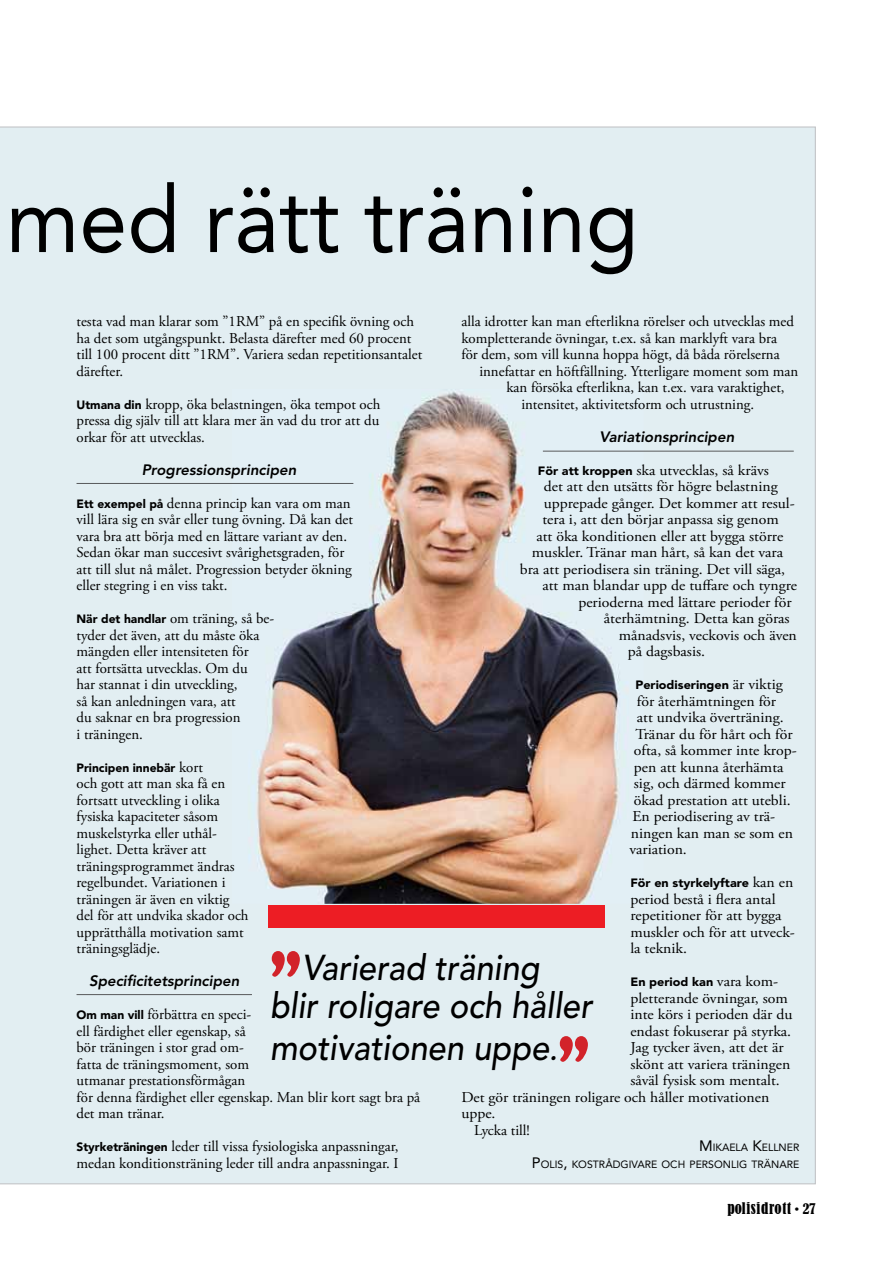
<style>
.page{position:relative;width:893px;height:1263px;background:#fff}
.page>*{position:absolute;margin:0;border:0;box-sizing:border-box;transform-origin:0 0}
.t1{font:92.4px "Avenir";color:#000;scale:.93 1}
.t2{font:italic 500 35.7px/40px "Avenir";color:#000;scale:.91 1}
.t3{font:15px/16.5px "Adobe Garamond Pro";color:#000}
.t4{font:15px/16.5px "Adobe Garamond Pro";color:#000;scale:1.05 1}
.t5{font:italic 800 15px "Avenir";color:#000}
.t6{font:condensed 15px "Bernard";letter-spacing:.04em;color:#000}
.t7{font:900 12px "Avenir";color:#000;scale:1.05 1}
.t8{font:900 12px "Avenir";color:#000}
.t9{font:10.5px/16.5px "Avenir";color:#000;text-align:right}
.s1{font-family:"Avenir";font-weight:900;font-size:12px}
.s2{font-family:"Adobe Garamond Pro";font-weight:400;font-size:15px}
.s3{font-size:15px}
.s4{font-family:"Cooper Black Std";font-weight:400;font-style:normal;font-size:63.6px;color:#d2232a}
.s5{font-size:31.8px}
.s6{font-size:13.5px}
</style>
<div class="page">
<div style="left:0;top:126px;width:816px;height:1058px;background:#e2eef2"></div>
<img style="left:232px;top:389px;width:412px;height:515px">
<div style="left:269px;top:904px;width:336px;height:23px;background:#ed1d24"></div>
<hr style="left:77px;top:483px;width:276px;height:1px;background:#58595b">
<hr style="left:77px;top:994px;width:175px;height:1px;background:#58595b">
<hr style="left:543px;top:451px;width:251px;height:1px;background:#58595b">
<h1 class="t1" style="left:6px;top:166px;width:682px">med rätt träning</h1>
<p class="t3" style="left:77px;top:314px;width:347px">testa vad man klarar som ”1RM” på en specifik övning och ha det som utgångspunkt. Belasta därefter med 60 procent till 100 procent ditt ”1RM”. Variera sedan repetitionsantalet därefter.</p>
<p class="t3" style="left:77px;top:396px;width:305px;text-align:justify"><span class="s1">Utmana din</span> kropp, öka belastningen, öka tempot och pressa dig själv till att klara mer än vad du tror att du orkar för att utvecklas.</p>
<p class="t5" style="left:142px;top:461px;width:156px">Progressionsprincipen</p>
<p class="t3" style="left:77px;top:495px;width:278px"><span class="s1">Ett exempel på</span> denna princip kan vara om man vill lära sig en svår eller tung övning. Då kan det vara bra att börja med en lättare variant av den.<br>Sedan ökar man succesivt svårighetsgraden, för att till slut nå målet. Progression betyder ökning eller stegring i en viss takt.</p>
<p class="t3" style="left:77px;top:611px;width:199px"><span class="s1">När det handlar</span> om träning, så be&shy;tyder det även, att du måste öka mängden eller intensiteten för<br>att fortsätta utvecklas. Om du<br>har stannat i din utveckling,<br>så kan anledningen vara, att<br>du saknar en bra progression<br>i träningen.</p>
<p class="t8" style="left:77px;top:760px;width:128px">Principen innebär <span class="s2">kort</span></p>
<p class="t3" style="left:77px;top:776px;width:174px">och gott att man ska få en fortsatt utveckling i olika fysiska kapaciteter såsom muskelstyrka eller uthål&shy;lighet. Detta kräver att träningsprogrammet ändras regelbundet. Variationen i träningen är även en viktig del för att undvika skador och upprätthålla motivation samt träningsglädje.</p>
<p class="t5" style="left:89px;top:972px;width:152px">Specificitetsprincipen</p>
<p class="t3" style="left:77px;top:1007px;width:176px"><span class="s1">Om man vill</span> förbättra en speci&shy;ell färdighet eller egenskap, så bör träningen i stor grad om&shy;fatta de träningsmoment, som utmanar prestationsförmågan</p>
<p class="t3" style="left:461px;top:314px;width:334px">alla idrotter kan man efterlikna rörelser och utvecklas med</p>
<p class="t3" style="left:461px;top:330px;width:317px">kompletterande övningar, t.ex. så kan marklyft vara bra</p>
<p class="t3" style="left:461px;top:347px;width:320px">för dem, som vill kunna hoppa högt, då båda rörelserna</p>
<p class="t3" style="left:479px;top:363px;width:320px">innefattar en höftfällning. Ytterligare moment som man</p>
<p class="t3" style="left:506px;top:380px;width:280px">kan försöka efterlikna, kan t.ex. vara varaktighet,</p>
<p class="t3" style="left:521px;top:396px;width:234px">intensitet, aktivitetsform och utrustning.</p>
<p class="t5" style="left:599px;top:428px;width:136px">Variationsprincipen</p>
<p class="t4" style="left:538px;top:462px;width:222px"><span class="s1">För att kroppen</span> ska utvecklas, så krävs</p>
<p class="t4" style="left:544px;top:479px;width:224px">det att den utsätts för högre belastning</p>
<p class="t4" style="left:544px;top:495px;width:241px">upprepade gånger. Det kommer att resul-</p>
<p class="t4" style="left:542px;top:512px;width:227px">tera i, att den börjar anpassa sig genom</p>
<p class="t4" style="left:536px;top:528px;width:237px">att öka konditionen eller att bygga större</p>
<p class="t4" style="left:532px;top:545px;width:241px">muskler. Tränar man hårt, så kan det vara</p>
<p class="t4" style="left:520px;top:561px;width:254px">bra att periodisera sin träning. Det vill säga,</p>
<p class="t4" style="left:542px;top:578px;width:244px">att man blandar upp de tuffare och tyngre</p>
<p class="t4" style="left:578px;top:594px;width:205px">perioderna med lättare perioder för</p>
<p class="t4" style="left:604px;top:611px;width:178px">återhämtning. Detta kan göras</p>
<p class="t4" style="left:619px;top:627px;width:171px">månadsvis, veckovis och även</p>
<p class="t4" style="left:628px;top:644px;width:75px">på dagsbasis.</p>
<p class="t7" style="left:635px;top:678px;width:142px">Periodiseringen <span class="s2">är viktig</span></p>
<p class="t4" style="left:637px;top:693px;width:134px">för återhämtningen för</p>
<p class="t4" style="left:637px;top:710px;width:141px">att undvika överträning.</p>
<p class="t4" style="left:635px;top:726px;width:151px">Tränar du för hårt och för</p>
<p class="t4" style="left:634px;top:743px;width:157px">ofta, så kommer inte krop-</p>
<p class="t4" style="left:634px;top:759px;width:144px">pen att kunna återhämta</p>
<p class="t4" style="left:634px;top:776px;width:146px">sig, och därmed kommer</p>
<p class="t4" style="left:634px;top:792px;width:151px">ökad prestation att utebli.</p>
<p class="t4" style="left:632px;top:809px;width:138px">En periodisering av trä-</p>
<p class="t4" style="left:631px;top:825px;width:156px">ningen kan man se som en</p>
<p class="t4" style="left:629px;top:842px;width:56px">variation.</p>
<p class="t7" style="left:630px;top:876px;width:157px">För en styrkelyftare <span class="s2">kan en</span></p>
<p class="t4" style="left:630px;top:891px;width:158px">period bestå i flera antal repetitioner för att bygga muskler och för att utveck&shy;la teknik.</p>
<p class="t7" style="left:630px;top:975px;width:142px">En period kan <span class="s2">vara kom-</span></p>
<p class="t4" style="left:630px;top:990px;width:152px">pletterande övningar, som</p>
<p class="t4" style="left:630px;top:1007px;width:156px">inte körs i perioden där du</p>
<p class="t4" style="left:630px;top:1023px;width:155px">endast fokuserar på styrka.</p>
<p class="t4" style="left:630px;top:1040px;width:147px">Jag tycker även, att det är</p>
<p class="t4" style="left:630px;top:1056px;width:154px">skönt att variera träningen</p>
<p class="t4" style="left:630px;top:1073px;width:144px">såväl fysisk som mentalt.</p>
<p class="t4" style="left:461px;top:1089px;width:295px">Det gör träningen roligare och håller motivationen</p>
<p class="t4" style="left:461px;top:1106px;width:34px">uppe.</p>
<p class="t3" style="left:474px;top:1122px;width:57px">Lycka till!</p>
<p class="t9" style="left:532px;top:1139px;width:269px"><span class="s3">M</span> IKAELA <span class="s3">K</span>ELLNER<br><span class="s3">P</span>OLIS<span class="s3">,</span> KOSTRÅDGIVARE OCH PERSONLIG TRÄNARE</p>
<h2 class="t2" style="left:270px;top:948px;width:356px"><span class="s4">”</span>Varierad träning blir roligare och håller motivationen uppe<span class="s5">.</span><span class="s4">”</span></h2>
<p class="t3" style="left:77px;top:1089px;width:345px">för denna färdighet eller egenskap. Man blir kort sagt bra på det man tränar.</p>
<p class="t3" style="left:77px;top:1139px;width:324px"><span class="s1">Styrketräningen</span> leder till vissa fysiologiska anpassningar, medan konditionsträning leder till andra anpassningar. I</p>
<p class="t6" style="left:727px;top:1199px;width:90px">polisidrott • <span class="s6">27</span></p>
</div>
